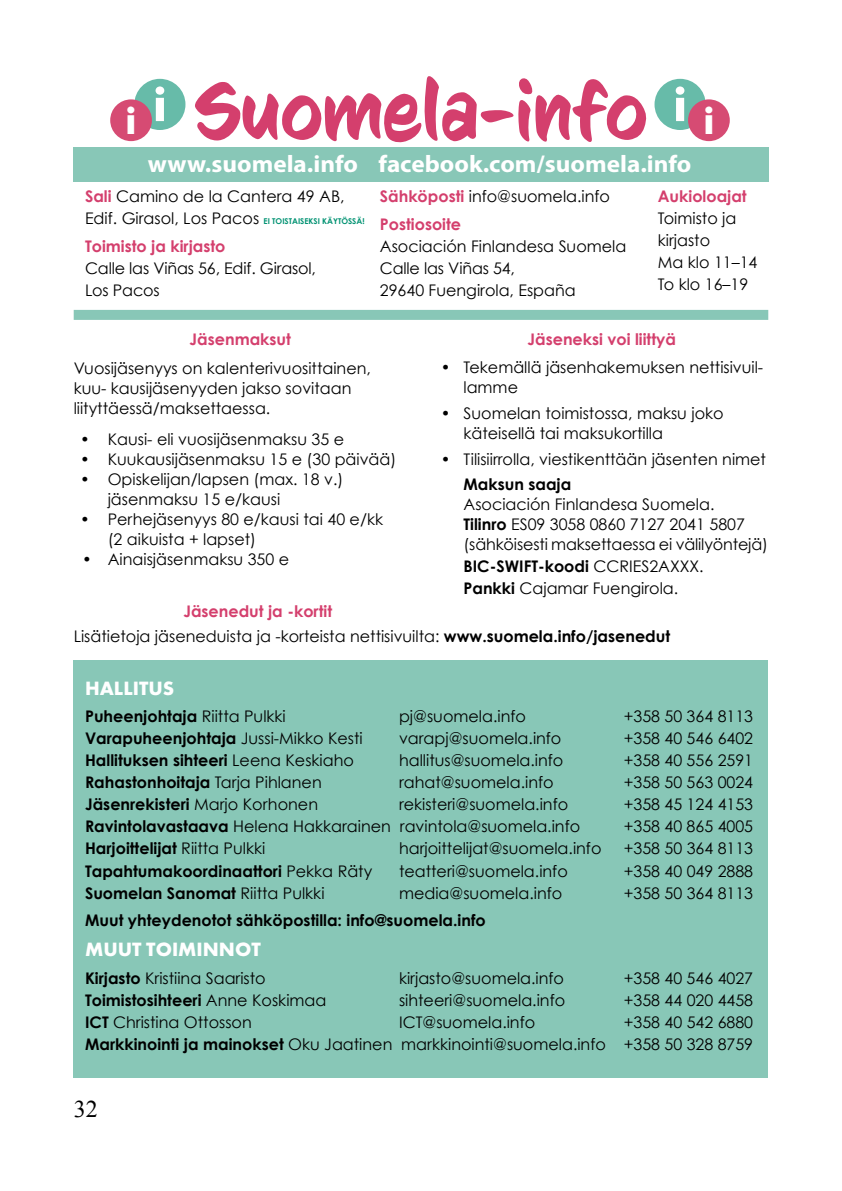
<style>
.page{position:relative;width:842px;height:1191px;background:#fff}
.page>*{position:absolute;margin:0;border:0;box-sizing:border-box;transform-origin:0 0}
.t1{font:80px "CC Sign Language";color:#d43f6d}
.t2{font:800 condensed 50px "Abadi";color:#fff;scale:1.05 1}
.t3{font:700 24px "Myriad Pro";color:#fff;scale:1.05 1}
.t4{font:24px "Times New Roman";color:#000}
.t5{font:700 20px "Futura PT";color:#fff}
.t6{font:16px/22px "Century Gothic";color:#000}
.t7{font:700 16px "Century Gothic";color:#000}
.t8{font:700 16px/27.6px "Century Gothic";color:#d43f6d}
.t9{font:700 8px "Century Gothic";color:#009272}
.s1{font-weight:400;color:#000}
.s2{font-weight:700}
.s3{font-weight:700;color:#d43f6d}
.s4{font-weight:400;font-size:16px;color:#000}
.s5{font-weight:400}
</style>
<div class="page">
<div style="left:74px;top:660px;width:694px;height:417px;background:#88c7b7"></div>
<div style="left:73px;top:147px;width:695px;height:34px;background:#88c7b7"></div>
<div style="left:74px;top:310px;width:694px;height:10px;background:#88c7b7"></div>
<div style="left:134px;top:79px;width:51px;height:51px;background:#67bba9;border-radius:50%"></div>
<div style="left:110px;top:99px;width:42px;height:42px;background:#d64b73;border-radius:50%"></div>
<div style="left:654px;top:79px;width:52px;height:51px;background:#67bba9;border-radius:50%"></div>
<div style="left:688px;top:99px;width:42px;height:42px;background:#d64b73;border-radius:50%"></div>
<svg style="left:676px;top:86px;width:36px;height:48px"></svg>
<h1 class="t1" style="left:195px;top:68px;width:454px">Suomela-info</h1>
<h3 class="t3" style="left:148px;top:148px;width:519px">www.suomela.info facebook.com/suomela.info</h3>
<p class="t8" style="left:380px;top:182px;width:232px">Sähköposti <span class="s1">info@suomela.info<br></span>Postiosoite</p>
<p class="t6" style="left:380px;top:235px;width:248px">Asociación Finlandesa Suomela<br>Calle las Viñas 54,<br>29640 Fuengirola, España</p>
<p class="t8" style="left:527px;top:325px;width:150px">Jäseneksi voi liittyä</p>
<p class="t6" style="left:463px;top:357px;width:301px;line-height:20px;text-indent:-23px">• Tekemällä jäsenhakemuksen nettisivuil&shy;lamme</p>
<p class="t6" style="left:463px;top:403px;width:262px;line-height:20px;text-indent:-23px">• Suomelan toimistossa, maksu joko käteisellä tai maksukortilla</p>
<p class="t6" style="left:441px;top:447px;width:327px">• Tilisiirrolla, viestikenttään jäsenten nimet</p>
<p class="t7" style="left:463px;top:474px;width:109px">Maksun saaja</p>
<p class="t6" style="left:463px;top:494px;width:306px;line-height:20px">Asociación Finlandesa Suomela.<br><span class="s2">Tilinro</span> ES09 3058 0860 7127 2041 5807 (sähköisesti maksettaessa ei välilyöntejä)</p>
<p class="t6" style="left:463px;top:555px;width:242px"><span class="s2">BIC-SWIFT-koodi</span> CCRIES2AXXX.<br><span class="s2">Pankki</span> Cajamar Fuengirola.</p>
<h2 class="t2" style="left:126px;top:75px;width:41px">i<sub>i</sub></h2>
<p class="t8" style="left:658px;top:182px;width:90px">Aukioloajat</p>
<p class="t6" style="left:658px;top:207px;width:101px">Toimisto ja kirjasto<br>Ma klo 11–14<br>To klo 16–19</p>
<p class="t6" style="left:85px;top:185px;width:261px"><span class="s3">Sali</span> Camino de la Cantera 49 AB,</p>
<p class="t9" style="left:85px;top:216px;width:281px"><span class="s4">Edif. Girasol, Los Pacos</span> EI TOISTAISEKSI KÄYTÖSSÄ!</p>
<p class="t8" style="left:85px;top:232px;width:142px">Toimisto ja kirjasto</p>
<p class="t6" style="left:85px;top:257px;width:232px">Calle las Viñas 56, Edif. Girasol,<br>Los Pacos</p>
<p class="t8" style="left:190px;top:325px;width:103px">Jäsenmaksut</p>
<p class="t6" style="left:74px;top:358px;width:299px;line-height:20px">Vuosijäsenyys on kalenterivuosittainen, kuu- kausijäsenyyden jakso sovitaan liityttäessä/maksettaessa.</p>
<p class="t6" style="left:80px;top:428px;width:265px">• Kausi- eli vuosijäsenmaksu 35 e</p>
<p class="t6" style="left:80px;top:448px;width:318px">• Kuukausijäsenmaksu 15 e (30 päivää)</p>
<p class="t6" style="left:108px;top:469px;width:237px;line-height:20px;text-indent:-28px">• Opiskelijan/lapsen (max. 18 v.) jäsenmaksu 15 e/kausi</p>
<p class="t6" style="left:108px;top:509px;width:277px;line-height:20px;text-indent:-28px">• Perhejäsenyys 80 e/kausi tai 40 e/kk (2 aikuista + lapset)</p>
<p class="t6" style="left:82px;top:548px;width:208px">• Ainaisjäsenmaksu 350 e</p>
<p class="t6" style="left:74px;top:598px;width:598px;line-height:25.6px;text-indent:110px"><span class="s3">Jäsenedut ja -kortit<br></span>Lisätietoja jäseneduista ja -korteista nettisivuilta: <span class="s2">www.suomela.info/jasenedut</span></p>
<p class="t5" style="left:85px;top:675px;width:91px">HALLITUS</p>
<p class="t7" style="left:85px;top:706px;width:202px">Puheenjohtaja <span class="s5">Riitta Pulkki</span></p>
<p class="t6" style="left:399px;top:705px;width:128px">pj@suomela.info</p>
<p class="t6" style="left:624px;top:705px;width:131px">+358 50 364 8113</p>
<p class="t7" style="left:85px;top:728px;width:279px">Varapuheenjohtaja <span class="s5">Jussi-Mikko Kesti</span></p>
<p class="t6" style="left:399px;top:727px;width:164px">varapj@suomela.info</p>
<p class="t6" style="left:624px;top:727px;width:131px">+358 40 546 6402</p>
<p class="t7" style="left:85px;top:750px;width:270px">Hallituksen sihteeri <span class="s5">Leena Keskiaho</span></p>
<p class="t6" style="left:399px;top:749px;width:166px">hallitus@suomela.info</p>
<p class="t6" style="left:624px;top:749px;width:131px">+358 40 556 2591</p>
<p class="t7" style="left:85px;top:772px;width:238px">Rahastonhoitaja <span class="s5">Tarja Pihlanen</span></p>
<p class="t6" style="left:399px;top:771px;width:156px">rahat@suomela.info</p>
<p class="t6" style="left:624px;top:771px;width:131px">+358 50 563 0024</p>
<p class="t7" style="left:85px;top:794px;width:235px">Jäsenrekisteri <span class="s5">Marjo Korhonen</span></p>
<p class="t6" style="left:399px;top:793px;width:171px">rekisteri@suomela.info</p>
<p class="t6" style="left:624px;top:793px;width:131px">+358 45 124 4153</p>
<p class="t6" style="left:85px;top:815px;width:497px"><span class="s2">Ravintolavastaava</span> Helena Hakkarainen ravintola@suomela.info</p>
<p class="t6" style="left:624px;top:815px;width:131px">+358 40 865 4005</p>
<p class="t7" style="left:85px;top:838px;width:182px">Harjoittelijat <span class="s5">Riitta Pulkki</span></p>
<p class="t6" style="left:399px;top:837px;width:204px">harjoittelijat@suomela.info</p>
<p class="t6" style="left:624px;top:837px;width:131px">+358 50 364 8113</p>
<p class="t7" style="left:85px;top:860px;width:289px">Tapahtumakoordinaattori <span class="s5">Pekka Räty</span></p>
<p class="t6" style="left:399px;top:859px;width:170px">teatteri@suomela.info</p>
<p class="t6" style="left:624px;top:859px;width:131px">+358 40 049 2888</p>
<p class="t7" style="left:85px;top:882px;width:241px">Suomelan Sanomat <span class="s5">Riitta Pulkki</span></p>
<p class="t6" style="left:399px;top:881px;width:165px">media@suomela.info</p>
<p class="t6" style="left:624px;top:881px;width:131px">+358 50 364 8113</p>
<p class="t7" style="left:85px;top:910px;width:402px">Muut yhteydenotot sähköpostilla: info@suomela.info</p>
<p class="t5" style="left:85px;top:936px;width:177px">MUUT TOIMINNOT</p>
<p class="t6" style="left:85px;top:966px;width:182px"><span class="s2">Kirjasto</span> Kristiina Saaristo</p>
<p class="t6" style="left:399px;top:966px;width:167px">kirjasto@suomela.info</p>
<p class="t6" style="left:624px;top:966px;width:131px">+358 40 546 4027</p>
<p class="t7" style="left:85px;top:989px;width:243px">Toimistosihteeri <span class="s5">Anne Koskimaa</span></p>
<p class="t6" style="left:399px;top:988px;width:168px">sihteeri@suomela.info</p>
<p class="t6" style="left:624px;top:988px;width:131px">+358 44 020 4458</p>
<p class="t6" style="left:85px;top:1010px;width:168px"><span class="s2">ICT</span> Christina Ottosson</p>
<p class="t6" style="left:399px;top:1010px;width:138px">ICT@suomela.info</p>
<p class="t6" style="left:85px;top:1010px;width:670px;text-align:right">+358 40 542 6880<br><span class="s2">Markkinointi ja mainokset</span> Oku Jaatinen markkinointi@suomela.info +358 50 328 8759</p>
<h3 class="t4" style="left:74px;top:1092px;width:25px">32</h3>
</div>
